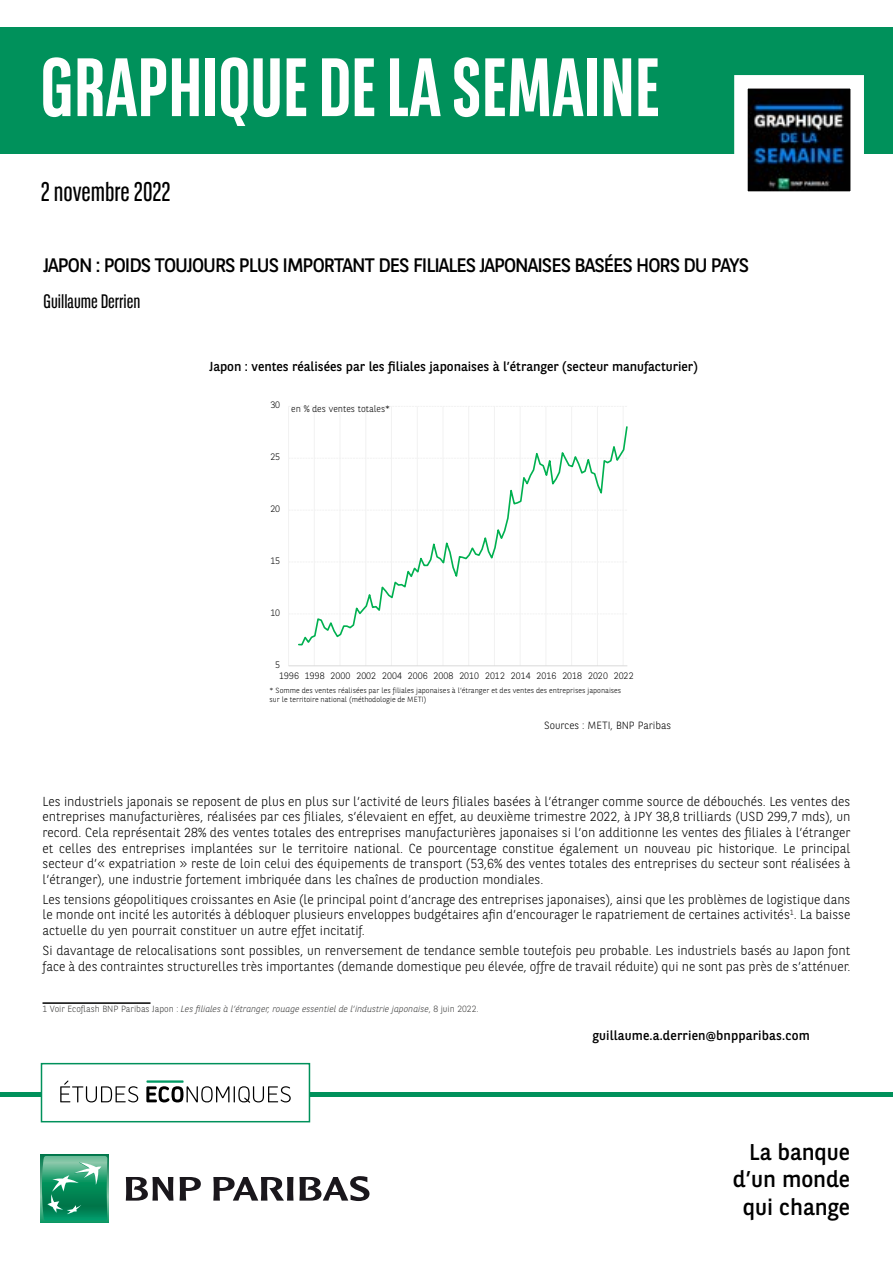
<style>
.page{position:relative;width:893px;height:1263px;background:#fff}
.page>*{position:absolute;margin:0;border:0;box-sizing:border-box;transform-origin:0 0}
.t1{font:700 82.5px "BNPP Sans Condensed";color:#fff}
.t2{font:27px "BNPP Sans Condensed";color:#000}
.t3{font:22.8px/27.3px "BNPP Sans";color:#000;text-align:right}
.t4{font:19.5px "BNPP Sans";letter-spacing:-.05em;color:#000}
.t5{font:19.5px "BNPP Sans Condensed";color:#000}
.t6{font:300 13.05px/15.6px "BNPP Sans";color:#000;text-align:justify}
.t7{font:13.05px "BNPP Sans";color:#000}
.t8{font:300 10.5px "BNPP Sans";color:#000}
.t9{font:300 9.3px "BNPP Sans";color:#000}
.t10{font:italic 300 9px "BNPP Sans";color:#3c3c3b}
.t11{font:300 7.5px/9px "BNPP Sans";color:#000}
.s1{font-style:normal}
.s2{color:#fff}
</style>
<div class="page">
<div style="left:1px;top:27px;width:892px;height:127px;background:#00915b"></div>
<hr style="left:0;top:1093px;width:893px;height:4px;background:#00915b">
<svg style="left:41px;top:1155px;width:68px;height:68px"></svg>
<svg style="left:42px;top:1156px;width:65px;height:64px;background:#35a178"></svg>
<svg style="left:126px;top:1177px;width:47px;height:23px"></svg>
<svg style="left:180px;top:1177px;width:21px;height:23px"></svg>
<svg style="left:213px;top:1176px;width:156px;height:25px"></svg>
<svg style="left:734px;top:75px;width:130px;height:117px;background:#5b646d"></svg>
<div style="left:41px;top:1063px;width:269px;height:59px;background:#fff;border:2px solid #00915b"></div>
<svg style="left:60px;top:1080px;width:78px;height:22px"></svg>
<svg style="left:146px;top:1080px;width:145px;height:23px"></svg>
<hr style="left:43px;top:1002px;width:108px;height:2px;background:#000">
<svg style="left:289px;top:406px;width:338px;height:1px"></svg>
<hr style="left:288px;top:406px;width:1px;height:260px;background:#f2f2f2">
<hr style="left:314px;top:406px;width:1px;height:260px;background:#f2f2f2">
<hr style="left:340px;top:406px;width:1px;height:260px;background:#f2f2f2">
<hr style="left:365px;top:406px;width:1px;height:260px;background:#f2f2f2">
<hr style="left:391px;top:406px;width:1px;height:260px;background:#f2f2f2">
<hr style="left:417px;top:406px;width:1px;height:260px;background:#f2f2f2">
<hr style="left:443px;top:406px;width:1px;height:260px;background:#f2f2f2">
<hr style="left:468px;top:406px;width:1px;height:260px;background:#f2f2f2">
<hr style="left:494px;top:406px;width:1px;height:260px;background:#f2f2f2">
<hr style="left:520px;top:406px;width:1px;height:260px;background:#f2f2f2">
<hr style="left:546px;top:406px;width:1px;height:260px;background:#f2f2f2">
<hr style="left:571px;top:406px;width:1px;height:260px;background:#f2f2f2">
<hr style="left:597px;top:406px;width:1px;height:260px;background:#f2f2f2">
<hr style="left:623px;top:406px;width:1px;height:260px;background:#f2f2f2">
<hr style="left:289px;top:665px;width:338px;height:1px;background:#d9d9d9">
<svg style="left:298px;top:426px;width:330px;height:220px"></svg>
<h1 class="t1" style="left:41px;top:39px;width:621px">GRAPHIQUE DE LA SEMAINE</h1>
<h2 class="t2" style="left:41px;top:174px;width:131px">2 novembre 2022</h2>
<h3 class="t4" style="left:44px;top:252px;width:707px">JAPON : POIDS TOUJOURS PLUS IMPORTANT DES FILIALES JAPONAISES BASÉES HORS DU PAYS</h3>
<h3 class="t5" style="left:44px;top:289px;width:98px">Guillaume Derrien</h3>
<p class="t7" style="left:209px;top:358px;width:490px">Japon : ventes réalisées par les filiales japonaises à l’étranger (secteur manufacturier)</p>
<p class="t9" style="left:270px;top:399px;width:11px">30</p>
<p class="t9" style="left:291px;top:402px;width:100px">en % des ventes totales*</p>
<p class="t9" style="left:270px;top:450px;width:11px">25</p>
<p class="t9" style="left:270px;top:502px;width:11px">20</p>
<p class="t9" style="left:270px;top:554px;width:11px">15</p>
<p class="t9" style="left:270px;top:606px;width:11px">10</p>
<p class="t9" style="left:275px;top:658px;width:6px">5</p>
<p class="t9" style="left:279px;top:669px;width:356px">1996 1998 2000 2002 2004 2006 2008 2010 2012 2014 2016 2018 2020 2022</p>
<p class="t11" style="left:270px;top:685px;width:353px">* Somme des ventes réalisées par les filiales japonaises à l’étranger et des ventes des entreprises japonaises sur le territoire national (méthodologie de METI)</p>
<p class="t8" style="left:544px;top:718px;width:128px">Sources : METI, BNP Paribas</p>
<p class="t6" style="left:43px;top:792px;width:809px">Les industriels japonais se reposent de plus en plus sur l’activité de leurs filiales basées à l’étranger comme source de débouchés. Les ventes des entreprises manufacturières, réalisées par ces filiales, s’élevaient en effet, au deuxième trimestre 2022, à JPY 38,8 trilliards (USD 299,7 mds), un record. Cela représentait 28% des ventes totales des entreprises manufacturières japonaises si l’on additionne les ventes des filiales à l’étranger et celles des entreprises implantées sur le territoire national. Ce pourcentage constitue également un nouveau pic historique. Le principal secteur d’« expatriation » reste de loin celui des équipements de transport (53,6% des ventes totales des entreprises du secteur sont réalisées à l’étranger), une industrie fortement imbriquée dans les chaînes de production mondiales.</p>
<p class="t6" style="left:43px;top:891px;width:809px">Les tensions géopolitiques croissantes en Asie (le principal point d’ancrage des entreprises japonaises), ainsi que les problèmes de logistique dans le monde ont incité les autorités à débloquer plusieurs enveloppes budgétaires afin d’encourager le rapatriement de certaines activités<sup>1</sup>. La baisse actuelle du yen pourrait constituer un autre effet incitatif.</p>
<p class="t6" style="left:43px;top:942px;width:809px">Si davantage de relocalisations sont possibles, un renversement de tendance semble toutefois peu probable. Les industriels basés au Japon font face à des contraintes structurelles très importantes (demande domestique peu élevée, offre de travail réduite) qui ne sont pas près de s’atténuer.</p>
<p class="t10" style="left:43px;top:1003px;width:437px"><span class="s1">1 Voir Ecoflash BNP Paribas Japon :</span> Les filiales à l’étranger, rouage essentiel de l’industrie japonaise<span class="s1">, 8 juin 2022.</span></p>
<p class="t7" style="left:592px;top:1026px;width:257px">guillaume.a.derrien@bnpparibas.com<span class="s2">@bnp-</span></p>
<h3 class="t3" style="left:733px;top:1137px;width:119px">La banque d’un monde qui change</h3>
</div>
